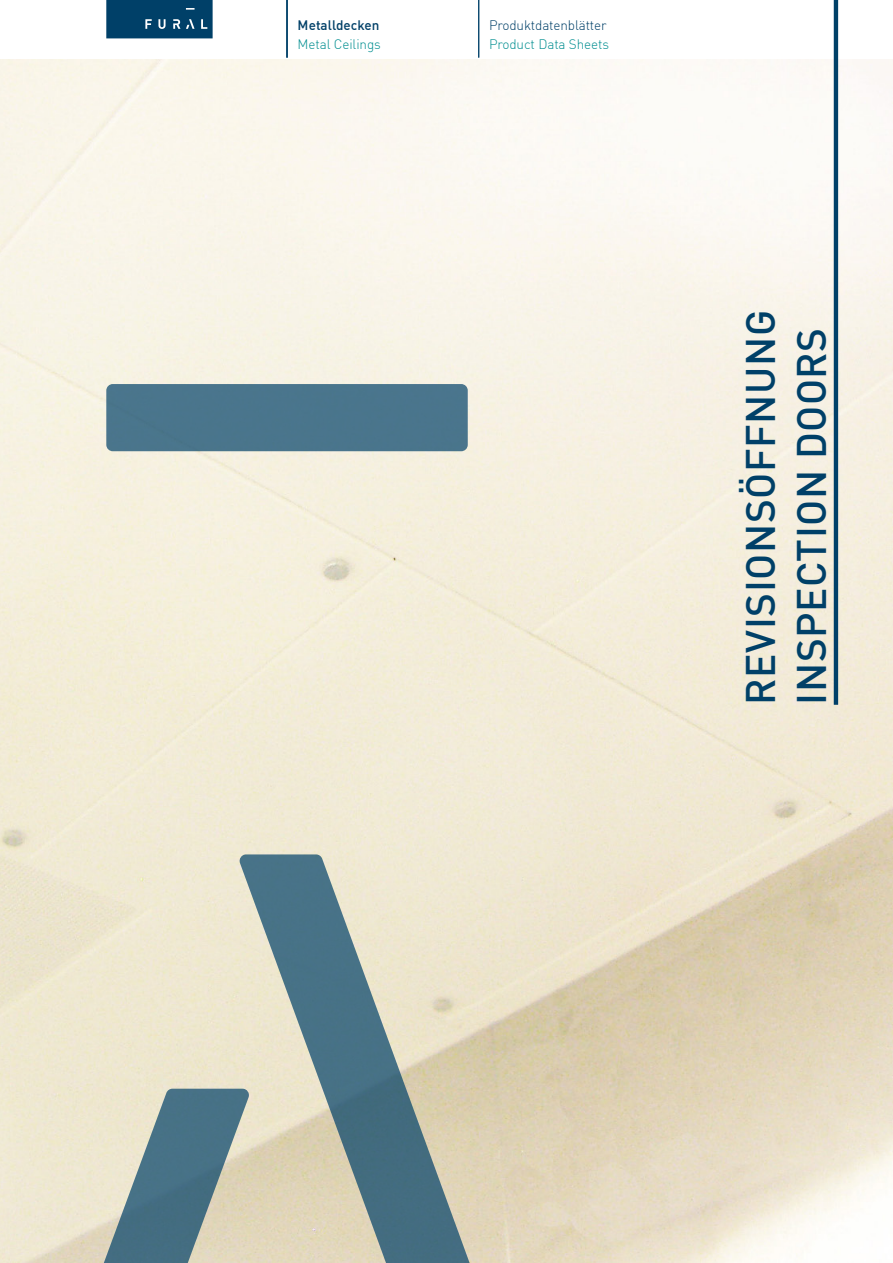
<style>
.page{position:relative;width:893px;height:1263px;background:#fff}
.page>*{position:absolute;margin:0;border:0;box-sizing:border-box;transform-origin:0 0}
.Fural_DIN_Medium_27{font:500 40.5px/51px "DIN Pro";letter-spacing:.015em;color:#004068}
.t1{font:300 13.5px "DIN Pro";letter-spacing:-.01em;color:#008e90}
.t2{font:300 13.5px "DIN Pro";letter-spacing:-.01em;color:#004068}
.t3{font:500 13.5px "DIN Pro";letter-spacing:.005em;color:#004068}
</style>
<div class="page">
<svg style="left:106px;top:0;width:107px;height:38px;background:#0c496f"></svg>
<img style="left:0;top:59px;width:893px;height:1204px">
<hr style="left:834px;top:0;width:4px;height:705px;background:#004068">
<svg style="left:99px;top:1089px;width:139px;height:174px;background:#879c9e"></svg>
<svg style="left:238px;top:854px;width:236px;height:409px;background:#adb6ac"></svg>
<div style="left:106px;top:384px;width:362px;height:67px;background:#4a758c;border-radius:6px"></div>
<hr style="left:286px;top:0;width:2px;height:58px;background:#004068">
<hr style="left:478px;top:0;width:1px;height:58px;background:#004068">
<p class="t3" style="left:298px;top:14px;width:83px">Metalldecken</p>
<p class="t2" style="left:489px;top:14px;width:119px">Produktdatenblätter</p>
<p class="t1" style="left:298px;top:34px;width:85px">Metal Ceilings</p>
<p class="t1" style="left:489px;top:34px;width:122px">Product Data Sheets</p>
<p class="Fural_DIN_Medium_27" style="left:732px;top:704px;width:396px;rotate:-90deg">REVISIONSÖFFNUNG<br>INSPECTION DOORS</p>
</div>
